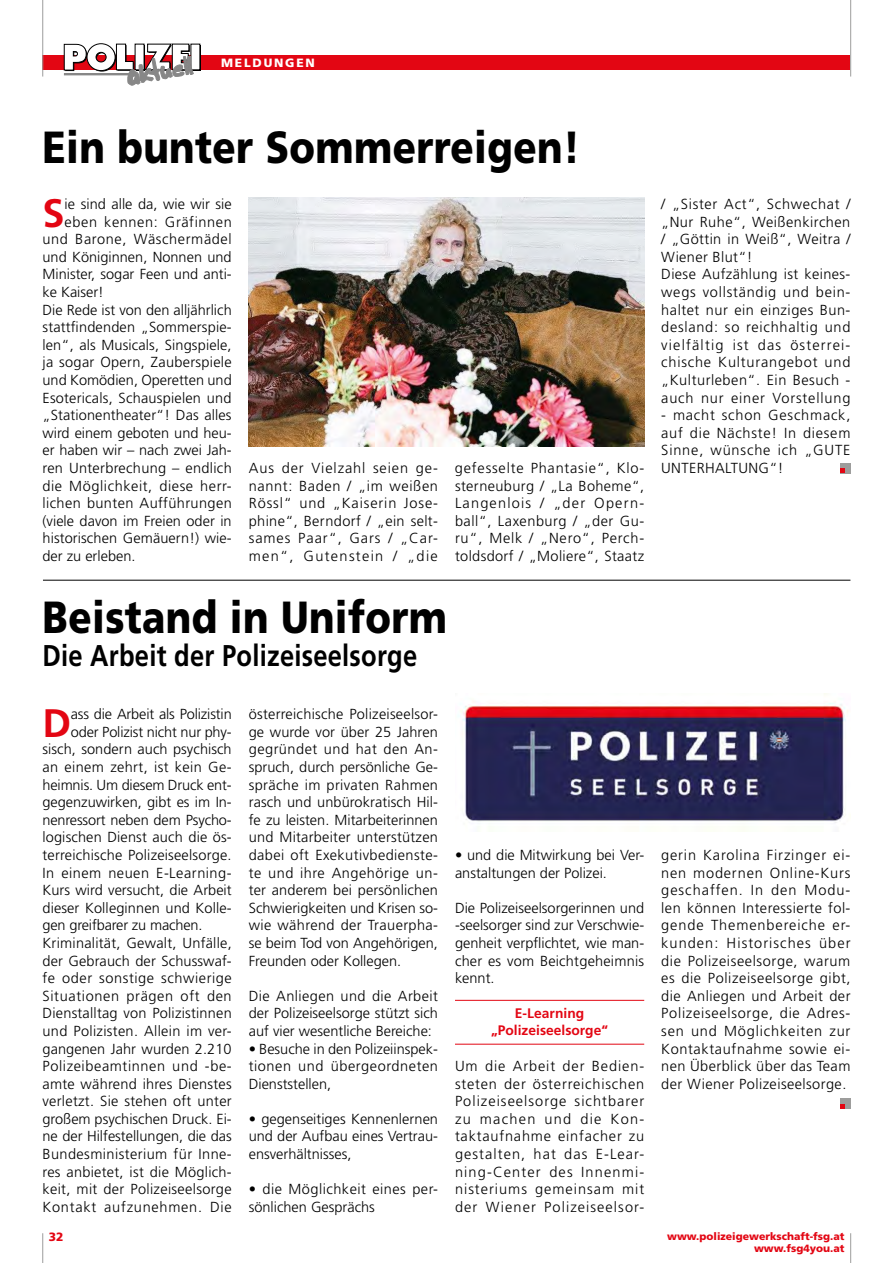
<style>
.page{position:relative;width:893px;height:1263px;background:#fff}
.page>*{position:absolute;margin:0;border:0;box-sizing:border-box;transform-origin:0 0}
.t1{font:900 45px "Frutiger";letter-spacing:.01em;color:#000;scale:.85 1}
.t2{font:700 39.75px "Frutiger";color:#e30613}
.t3{font:700 30px "Frutiger";letter-spacing:.01em;color:#000;scale:.85 1}
.t4{font:300 14.55px/17.5px "Frutiger";letter-spacing:.015em;color:#000;text-align:justify}
.t5{font:300 14.55px/17.5px "Frutiger";letter-spacing:.05em;color:#000}
.t6{font:300 14.55px "Frutiger";letter-spacing:-.01em;color:#000}
.t7{font:300 14.55px "Frutiger";letter-spacing:.04em;color:#000}
.t8{font:300 14.55px "Frutiger";letter-spacing:.035em;color:#000}
.t9{font:300 14.55px "Frutiger";letter-spacing:.045em;color:#000}
.t10{font:700 13.8px/17.5px "Frutiger";color:#e30613;text-align:center}
.t11{font:900 12px "Frutiger";letter-spacing:.15em;color:#fff}
.t12{font:900 12px "Frutiger";color:#e30613}
.t13{font:900 10.5px/12px "Frutiger";color:#e30613;text-align:right}
</style>
<div class="page">
<div style="left:43px;top:55px;width:807px;height:15px;background:#e30613"></div>
<hr style="left:42px;top:0;width:1px;height:77px;background:#9d9d9c">
<hr style="left:850px;top:0;width:1px;height:77px;background:#9d9d9c">
<hr style="left:42px;top:1233px;width:1px;height:30px;background:#9d9d9c">
<hr style="left:850px;top:1233px;width:1px;height:30px;background:#9d9d9c">
<div style="left:192px;top:45px;width:9px;height:26px;background:#000"></div>
<div style="left:191px;top:44px;width:9px;height:26px;background:#fff"></div>
<svg style="left:64px;top:43px;width:129px;height:42px"></svg>
<img style="left:249px;top:198px;width:395px;height:249px">
<div style="left:840px;top:463px;width:10px;height:10px;background:#9d9d9c"></div>
<svg style="left:840px;top:468px;width:5px;height:5px"></svg>
<hr style="left:43px;top:580px;width:807px;height:1px;background:#000">
<hr style="left:455px;top:1000px;width:189px;height:1px;background:#e30613">
<hr style="left:455px;top:1044px;width:189px;height:1px;background:#e30613">
<img style="left:458px;top:693px;width:390px;height:138px">
<div style="left:840px;top:1098px;width:10px;height:11px;background:#9d9d9c"></div>
<svg style="left:840px;top:1104px;width:5px;height:5px"></svg>
<p class="t11" style="left:221px;top:56px;width:95px">MELDUNGEN</p>
<h1 class="t1" style="left:43px;top:120px;width:634px">Ein bunter Sommerreigen!</h1>
<h2 class="t2" style="left:43px;top:189px;width:24px">S</h2>
<p class="t4" style="left:65px;top:195px;width:169px">ie sind alle da, wie wir sie</p>
<p class="t7" style="left:65px;top:213px;width:169px">eben kennen: Gräfinnen</p>
<p class="t7" style="left:43px;top:231px;width:191px">und Barone, Wäschermädel</p>
<p class="t4" style="left:43px;top:248px;width:191px">und Königinnen, Nonnen und</p>
<p class="t4" style="left:43px;top:266px;width:191px">Minister, sogar Feen und anti-</p>
<p class="t4" style="left:43px;top:283px;width:63px">ke Kaiser!</p>
<p class="t4" style="left:43px;top:301px;width:191px">Die Rede ist von den alljährlich</p>
<p class="t4" style="left:43px;top:319px;width:191px">stattfindenden „Sommerspie-</p>
<p class="t4" style="left:43px;top:336px;width:191px">len“, als Musicals, Singspiele,</p>
<p class="t4" style="left:43px;top:354px;width:191px">ja sogar Opern, Zauberspiele</p>
<p class="t4" style="left:43px;top:371px;width:191px">und Komödien, Operetten und</p>
<p class="t4" style="left:43px;top:389px;width:191px">Esotericals, Schauspielen und</p>
<p class="t4" style="left:43px;top:407px;width:191px">„Stationentheater“! Das alles</p>
<p class="t4" style="left:43px;top:424px;width:191px">wird einem geboten und heu-</p>
<p class="t4" style="left:43px;top:442px;width:191px">er haben wir – nach zwei Jah-</p>
<p class="t4" style="left:43px;top:459px;width:191px">ren Unterbrechung – endlich</p>
<p class="t7" style="left:43px;top:477px;width:191px">die Möglichkeit, diese herr-</p>
<p class="t4" style="left:43px;top:494px;width:191px">lichen bunten Aufführungen</p>
<p class="t4" style="left:43px;top:512px;width:191px">(viele davon im Freien oder in</p>
<p class="t4" style="left:43px;top:530px;width:191px">historischen Gemäuern!) wie-</p>
<p class="t4" style="left:43px;top:547px;width:94px">der zu erleben.</p>
<p class="t4" style="left:249px;top:459px;width:191px">Aus der Vielzahl seien ge&shy;nannt: Baden / „im weißen Rössl“ und „Kaiserin Jose&shy;phine“, Berndorf / „ein selt&shy;sames Paar“, Gars / „Car&shy;men“, Gutenstein / „die</p>
<p class="t4" style="left:455px;top:459px;width:191px">gefesselte Phantasie“, Klo&shy;sterneuburg / „La Boheme“, Langenlois / „der Opern&shy;ball“, Laxenburg / „der Gu&shy;ru“, Melk / „Nero“, Perch&shy;toldsdorf / „Moliere“, Staatz</p>
<h1 class="t1" style="left:43px;top:590px;width:477px">Beistand in Uniform</h1>
<h3 class="t3" style="left:43px;top:638px;width:442px">Die Arbeit der Polizeiseelsorge</h3>
<h2 class="t2" style="left:43px;top:700px;width:30px">D</h2>
<p class="t6" style="left:71px;top:706px;width:162px">ass die Arbeit als Polizistin</p>
<p class="t6" style="left:71px;top:723px;width:162px">oder Polizist nicht nur phy-</p>
<p class="t4" style="left:43px;top:741px;width:191px">sisch, sondern auch psychisch</p>
<p class="t4" style="left:43px;top:758px;width:191px">an einem zehrt, ist kein Ge-</p>
<p class="t6" style="left:43px;top:776px;width:191px">heimnis. Um diesem Druck ent-</p>
<p class="t4" style="left:43px;top:794px;width:191px">gegenzuwirken, gibt es im In-</p>
<p class="t6" style="left:43px;top:811px;width:191px">nenressort neben dem Psycho-</p>
<p class="t4" style="left:43px;top:829px;width:191px">logischen Dienst auch die ös-</p>
<p class="t4" style="left:43px;top:846px;width:191px">terreichische Polizeiseelsorge.</p>
<p class="t8" style="left:43px;top:864px;width:191px">In einem neuen E-Learning-</p>
<p class="t4" style="left:43px;top:881px;width:191px">Kurs wird versucht, die Arbeit</p>
<p class="t4" style="left:43px;top:899px;width:191px">dieser Kolleginnen und Kolle-</p>
<p class="t6" style="left:43px;top:917px;width:162px">gen greifbarer zu machen.</p>
<p class="t4" style="left:43px;top:934px;width:191px">Kriminalität, Gewalt, Unfälle,</p>
<p class="t4" style="left:43px;top:952px;width:191px">der Gebrauch der Schusswaf-</p>
<p class="t7" style="left:43px;top:970px;width:191px">fe oder sonstige schwierige</p>
<p class="t9" style="left:43px;top:987px;width:191px">Situationen prägen oft den</p>
<p class="t4" style="left:43px;top:1005px;width:191px">Dienstalltag von Polizistinnen</p>
<p class="t4" style="left:43px;top:1022px;width:191px">und Polizisten. Allein im ver-</p>
<p class="t4" style="left:43px;top:1040px;width:191px">gangenen Jahr wurden 2.210</p>
<p class="t7" style="left:43px;top:1058px;width:191px">Polizeibeamtinnen und -be-</p>
<p class="t4" style="left:43px;top:1075px;width:191px">amte während ihres Dienstes</p>
<p class="t4" style="left:43px;top:1093px;width:191px">verletzt. Sie stehen oft unter</p>
<p class="t4" style="left:43px;top:1110px;width:191px">großem psychischen Druck. Ei-</p>
<p class="t4" style="left:43px;top:1128px;width:191px">ne der Hilfestellungen, die das</p>
<p class="t4" style="left:43px;top:1145px;width:191px">Bundesministerium für Inne-</p>
<p class="t4" style="left:43px;top:1163px;width:191px">res anbietet, ist die Möglich-</p>
<p class="t4" style="left:43px;top:1181px;width:191px">keit, mit der Polizeiseelsorge</p>
<p class="t5" style="left:43px;top:1198px;width:191px">Kontakt aufzunehmen. Die</p>
<p class="t4" style="left:249px;top:706px;width:191px">österreichische Polizeiseelsor&shy;ge wurde vor über 25 Jahren gegründet und hat den An&shy;spruch, durch persönliche Ge&shy;spräche im privaten Rahmen rasch und unbürokratisch Hil&shy;fe zu leisten. Mitarbeiterinnen und Mitarbeiter unterstützen dabei oft Exekutivbedienste&shy;te und ihre Angehörige un&shy;ter anderem bei persönlichen Schwierigkeiten und Krisen so&shy;wie während der Trauerpha&shy;se beim Tod von Angehörigen, Freunden oder Kollegen.</p>
<p class="t4" style="left:249px;top:987px;width:191px">Die Anliegen und die Arbeit der Polizeiseelsorge stützt sich auf vier wesentliche Bereiche:</p>
<p class="t4" style="left:249px;top:1040px;width:191px">• Besuche in den Polizeiinspek&shy;tionen und übergeordneten Dienststellen,</p>
<p class="t4" style="left:249px;top:1110px;width:191px">• gegenseitiges Kennenlernen und der Aufbau eines Vertrau&shy;ensverhältnisses,</p>
<p class="t4" style="left:249px;top:1181px;width:191px">• die Möglichkeit eines per&shy;sönlichen Gesprächs</p>
<p class="t4" style="left:455px;top:846px;width:191px">• und die Mitwirkung bei Ver&shy;anstaltungen der Polizei.</p>
<p class="t4" style="left:455px;top:899px;width:191px">Die Polizeiseelsorgerinnen und -seelsorger sind zur Verschwie&shy;genheit verpflichtet, wie man&shy;cher es vom Beichtgeheimnis kennt.</p>
<p class="t10" style="left:491px;top:1004px;width:118px">E-Learning „Polizeiseelsorge“</p>
<p class="t4" style="left:455px;top:1057px;width:191px">Um die Arbeit der Bedien&shy;steten der österreichischen Polizeiseelsorge sichtbarer zu machen und die Kon&shy;taktaufnahme einfacher zu gestalten, hat das E-Lear&shy;ning-Center des Innenmi&shy;nisteriums gemeinsam mit der Wiener Polizeiseelsor-</p>
<p class="t5" style="left:661px;top:195px;width:191px">/ „Sister Act“, Schwechat / „Nur Ruhe“, Weißenkirchen / „Göttin in Weiß“, Weitra /<br>Wiener Blut“!<br>Diese Aufzählung ist keines&shy;wegs vollständig und bein&shy;haltet nur ein einziges Bun&shy;desland: so reichhaltig und vielfältig ist das österrei&shy;chische Kulturangebot und „Kulturleben“. Ein Besuch - auch nur einer Vorstellung</p>
<p class="t4" style="left:661px;top:407px;width:191px">- macht schon Geschmack, auf die Nächste! In diesem Sinne, wünsche ich „GUTE UNTERHALTUNG“!</p>
<p class="t4" style="left:661px;top:846px;width:191px">gerin Karolina Firzinger ei&shy;nen modernen Online-Kurs geschaffen. In den Modu&shy;len können Interessierte fol&shy;gende Themenbereiche er&shy;kunden: Historisches über die Polizeiseelsorge, warum es die Polizeiseelsorge gibt, die Anliegen und Arbeit der Polizeiseelsorge, die Adres&shy;sen und Möglichkeiten zur Kontaktaufnahme sowie ei&shy;nen Überblick über das Team der Wiener Polizeiseelsorge.</p>
<p class="t12" style="left:49px;top:1230px;width:16px">32</p>
<p class="t13" style="left:667px;top:1230px;width:179px">www.polizeigewerkschaft-fsg.at www.fsg4you.at</p>
</div>
